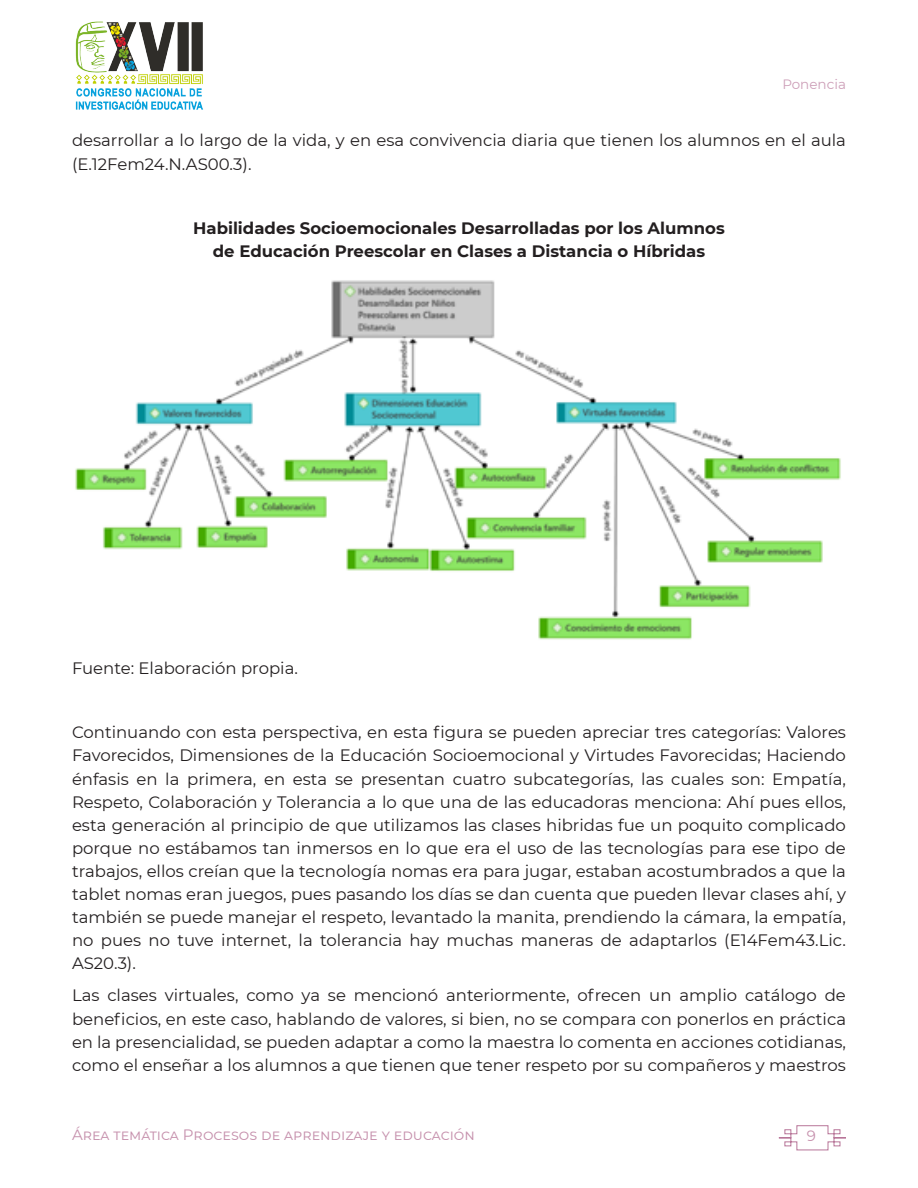
<style>
.page{position:relative;width:918px;height:1188px;background:#fff}
.page>*{position:absolute;margin:0;border:0;box-sizing:border-box;transform-origin:0 0}
.body{font:16.5px/23.1px "Montserrat";color:#231f20;text-align:justify}
.body-2{font:700 16.5px/23.1px "Montserrat";color:#231f20;text-align:center}
.t1{font:15px "Montserrat";color:#c691ad}
.t2{font:13.5px "Montserrat";color:#cd9fb8}
</style>
<div class="page">
<svg style="left:778px;top:1125px;width:68px;height:26px"></svg>
<img style="left:75px;top:21px;width:128px;height:89px">
<img style="left:75px;top:280px;width:766px;height:360px">
<p class="t2" style="left:782px;top:75px;width:65px">Ponencia</p>
<p class="body" style="left:72px;top:128px;width:776px">desarrollar a lo largo de la vida, y en esa convivencia diaria que tienen los alumnos en el aula (E.12Fem24.N.AS00.3).</p>
<p class="body-2" style="left:193px;top:216px;width:533px">Habilidades Socioemocionales Desarrolladas por los Alumnos de Educación Preescolar en Clases a Distancia o Híbridas</p>
<p class="body" style="left:72px;top:656px;width:227px">Fuente: Elaboración propia.</p>
<p class="body" style="left:72px;top:720px;width:776px">Continuando con esta perspectiva, en esta figura se pueden apreciar tres categorías: Valores Favorecidos, Dimensiones de la Educación Socioemocional y Virtudes Favorecidas; Haciendo énfasis en la primera, en esta se presentan cuatro subcategorías, las cuales son: Empatía, Respeto, Colaboración y Tolerancia a lo que una de las educadoras menciona: Ahí pues ellos, esta generación al principio de que utilizamos las clases hibridas fue un poquito complicado porque no estábamos tan inmersos en lo que era el uso de las tecnologías para ese tipo de trabajos, ellos creían que la tecnología nomas era para jugar, estaban acostumbrados a que la tablet nomas eran juegos, pues pasando los días se dan cuenta que pueden llevar clases ahí, y también se puede manejar el respeto, levantado la manita, prendiendo la cámara, la empatía, no pues no tuve internet, la tolerancia hay muchas maneras de adaptarlos (E14Fem43.Lic.<br>AS20.3).</p>
<p class="body" style="left:72px;top:983px;width:776px">Las clases virtuales, como ya se mencionó anteriormente, ofrecen un amplio catálogo de beneficios, en este caso, hablando de valores, si bien, no se compara con ponerlos en práctica en la presencialidad, se pueden adaptar a como la maestra lo comenta en acciones cotidianas, como el enseñar a los alumnos a que tienen que tener respeto por su compañeros y maestros</p>
<p class="t1" style="left:72px;top:1124px;width:404px">Área temática Procesos de aprendizaje y educación</p>
<p class="t1" style="left:807px;top:1125px;width:11px">9</p>
</div>
